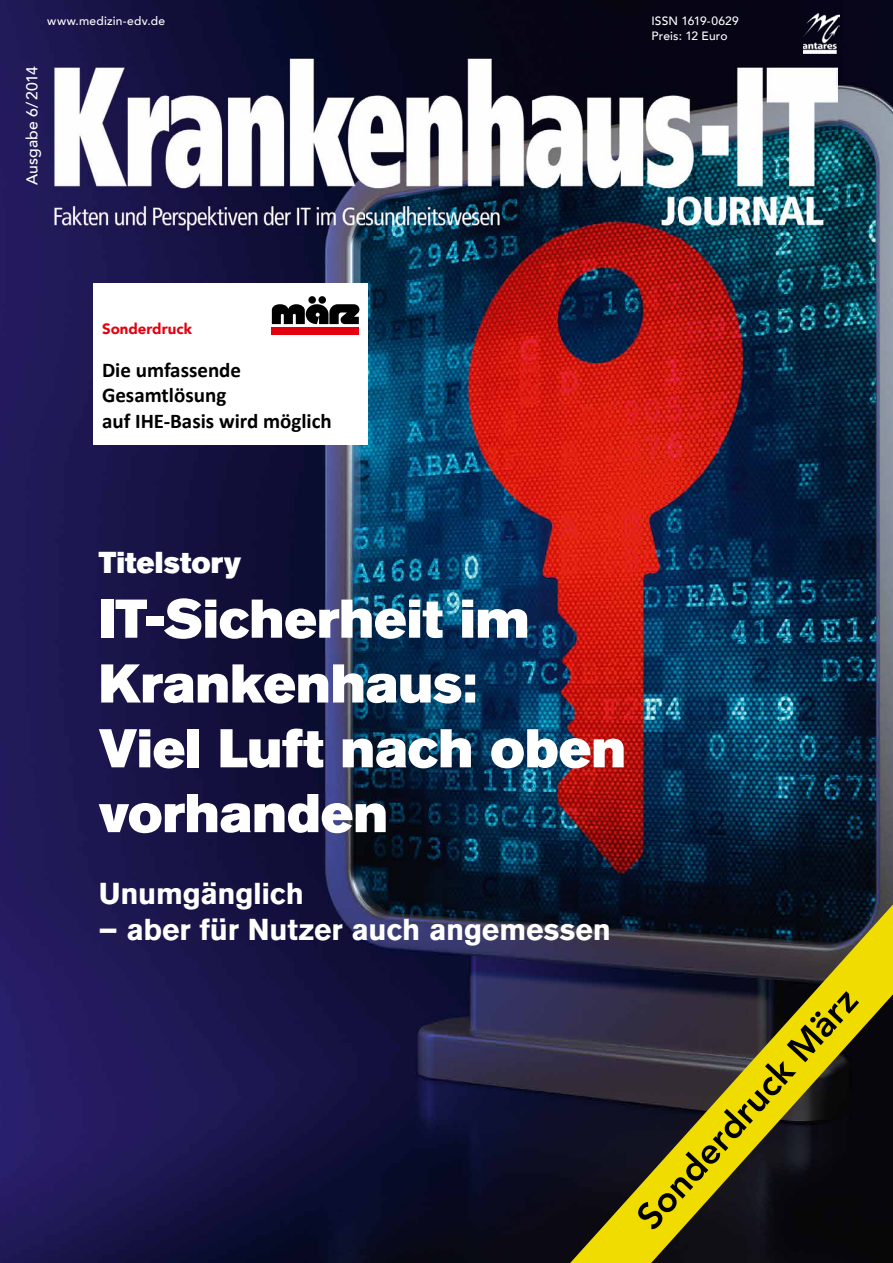
<style>
.page{position:relative;width:893px;height:1263px;background:#fff}
.page>*{position:absolute;margin:0;border:0;box-sizing:border-box;transform-origin:0 0}
.t1{font:54px/64.8px "Akzidenz Grotesk BQ Super";color:#fff}
.t2{font:800 36px "Avenir";color:#000}
.t3{font:700 30px "Akzidenz Grotesk BQ";letter-spacing:-.005em;color:#fff}
.t4{font:30px "Akzidenz Grotesk BQ Super";letter-spacing:.005em;color:#fff}
.t5{font:700 21px/25.2px "Calibri";color:#000}
.t6{font:500 15.75px "Avenir";letter-spacing:.01em;color:#fff}
.t7{font:900 15px "Avenir";color:#e3000f}
.t8{font:500 12px/14.4px "Avenir";letter-spacing:.015em;color:#fff}
</style>
<div class="page">
<img style="left:0;top:0;width:893px;height:1263px">
<img style="left:803px;top:13px;width:37px;height:41px">
<img style="left:50px;top:58px;width:787px;height:177px">
<svg style="left:570px;top:904px;width:323px;height:359px;background:#49441d"></svg>
<div style="left:94px;top:284px;width:274px;height:161px;background:#fff"></div>
<svg style="left:272px;top:296px;width:87px;height:28px"></svg>
<div style="left:272px;top:327px;width:87px;height:8px;background:#e3000f"></div>
<p class="t8" style="left:47px;top:13px;width:119px">www.medizin-edv.de</p>
<p class="t6" style="left:18px;top:185px;width:121px;rotate:-90deg">Ausgabe 6/ 2014</p>
<p class="t8" style="left:651px;top:13px;width:89px">ISSN 1619-0629<br>Preis: 12 Euro</p>
<p class="t7" style="left:102px;top:316px;width:91px">Sonderdruck</p>
<p class="t5" style="left:102px;top:358px;width:231px">Die umfassende<br>Gesamtlösung<br>auf IHE-Basis wird möglich</p>
<p class="t4" style="left:99px;top:545px;width:144px">Titelstory</p>
<p class="t1" style="left:99px;top:587px;width:529px">IT-Sicherheit im<br>Krankenhaus:<br>Viel Luft nach oben vorhanden</p>
<p class="t3" style="left:99px;top:876px;width:207px">Unumgänglich</p>
<p class="t3" style="left:99px;top:912px;width:514px">– aber für Nutzer auch angemessen</p>
<p class="t2" style="left:623px;top:1205px;width:311px;rotate:-48deg">Sonderdruck März</p>
</div>
